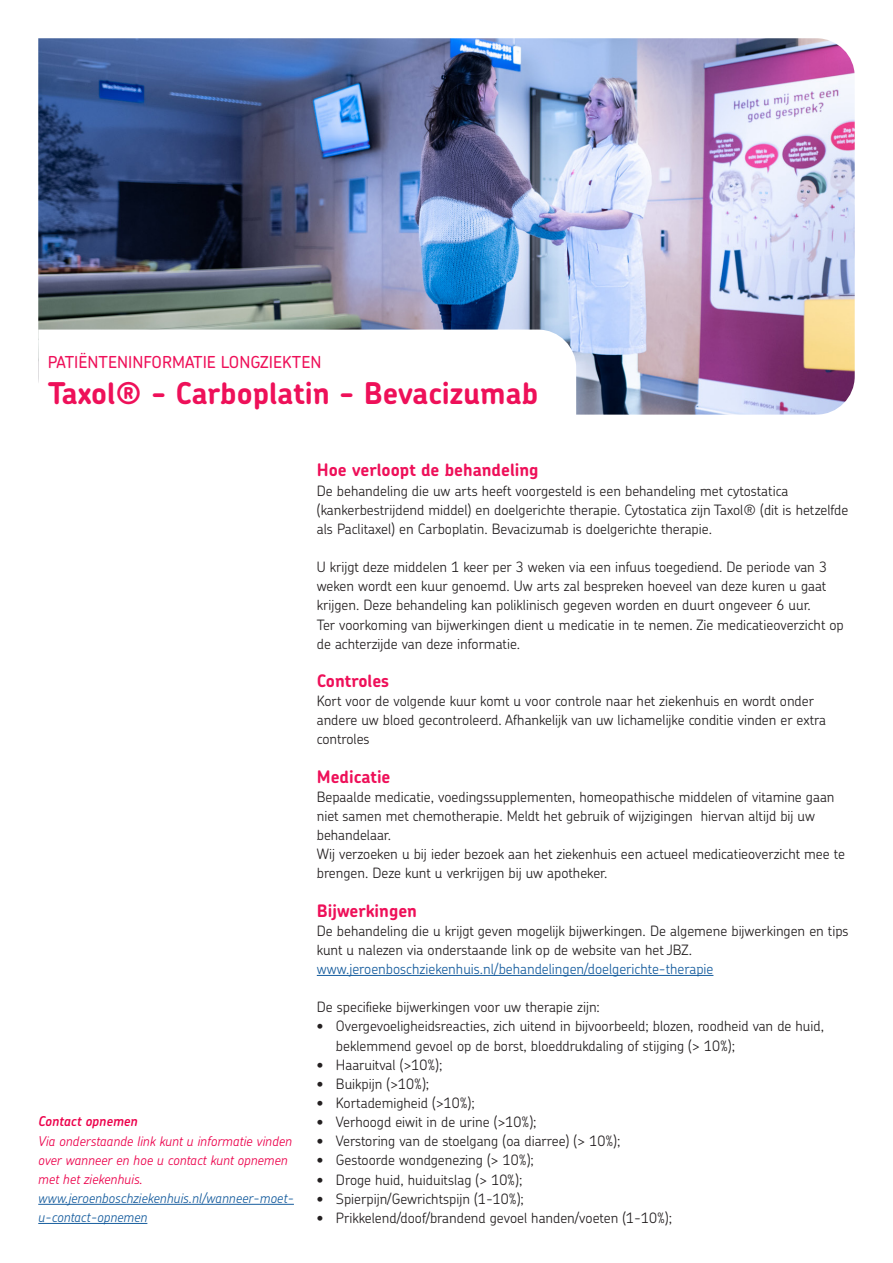
<style>
.page{position:relative;width:893px;height:1263px;background:#fff}
.page>*{position:absolute;margin:0;border:0;box-sizing:border-box;transform-origin:0 0}
.t1{font:700 30px "Chevin Pro";color:#ee1059}
.Kopje{font:700 17.25px "Chevin Pro";color:#ee1059}
.t2{font:500 16.5px "Chevin Pro";color:#ee1059}
.brood{font:300 14.25px/19.2px "Chevin Pro";color:#231f20}
.brood-2{font:300 14.25px "Chevin Pro";color:#175d9e}
.t3{font:italic 300 13.5px/19.2px "Chevin Pro";color:#ec004b}
.t4{font:italic 300 13.5px/19.2px "Chevin Pro";color:#175d9e}
.t5{font:italic 600 13.5px "Chevin Pro";color:#ec004b}
</style>
<div class="page">
<hr style="left:317px;top:975px;width:396px;height:1px;background:#175d9e">
<img style="left:38px;top:38px;width:817px;height:377px">
<hr style="left:38px;top:1204px;width:256px;height:1px;background:#175d9e">
<hr style="left:38px;top:1223px;width:109px;height:1px;background:#175d9e">
<svg style="left:38px;top:330px;width:538px;height:85px"></svg>
<p class="t2" style="left:48px;top:351px;width:275px">PATIËNTENINFORMATIE LONGZIEKTEN</p>
<p class="t1" style="left:48px;top:373px;width:492px">Taxol® - Carboplatin - Bevacizumab</p>
<p class="t5" style="left:38px;top:1112px;width:101px">Contact opnemen</p>
<p class="t3" style="left:38px;top:1131px;width:255px">Via onderstaande link kunt u informatie vinden over wanneer en hoe u contact kunt opnemen met het ziekenhuis.</p>
<p class="t4" style="left:38px;top:1188px;width:257px">www.jeroenboschziekenhuis.nl/wanneer-moet&shy;u-contact-opnemen</p>
<p class="Kopje" style="left:317px;top:459px;width:223px">Hoe verloopt de behandeling</p>
<p class="brood" style="left:317px;top:480px;width:473px">De behandeling die uw arts heeft voorgesteld is een behandeling met cytostatica</p>
<p class="brood" style="left:317px;top:499px;width:533px">(kankerbestrijdend middel) en doelgerichte therapie. Cytostatica zijn Taxol® (dit is hetzelfde als Paclitaxel) en Carboplatin. Bevacizumab is doelgerichte therapie.</p>
<p class="brood" style="left:317px;top:557px;width:512px;text-align:justify">U krijgt deze middelen 1 keer per 3 weken via een infuus toegediend. De periode van 3 weken wordt een kuur genoemd. Uw arts zal bespreken hoeveel van deze kuren u gaat krijgen. Deze behandeling kan poliklinisch gegeven worden en duurt ongeveer 6 uur.</p>
<p class="brood" style="left:317px;top:614px;width:528px">Ter voorkoming van bijwerkingen dient u medicatie in te nemen. Zie medicatieoverzicht op de achterzijde van deze informatie.</p>
<p class="Kopje" style="left:317px;top:669px;width:74px">Controles</p>
<p class="brood" style="left:317px;top:691px;width:511px">Kort voor de volgende kuur komt u voor controle naar het ziekenhuis en wordt onder andere uw bloed gecontroleerd. Afhankelijk van uw lichamelijke conditie vinden er extra controles</p>
<p class="Kopje" style="left:317px;top:765px;width:75px">Medicatie</p>
<p class="brood" style="left:317px;top:786px;width:519px">Bepaalde medicatie, voedingssupplementen, homeopathische middelen of vitamine gaan niet samen met chemotherapie. Meldt het gebruik of wijzigingen hiervan altijd bij uw behandelaar.</p>
<p class="brood" style="left:317px;top:844px;width:530px">Wij verzoeken u bij ieder bezoek aan het ziekenhuis een actueel medicatieoverzicht mee te brengen. Deze kunt u verkrijgen bij uw apotheker.</p>
<p class="Kopje" style="left:317px;top:899px;width:102px">Bijwerkingen</p>
<p class="brood" style="left:317px;top:920px;width:533px">De behandeling die u krijgt geven mogelijk bijwerkingen. De algemene bijwerkingen en tips kunt u nalezen via onderstaande link op de website van het JBZ.</p>
<p class="brood-2" style="left:317px;top:959px;width:398px">www.jeroenboschziekenhuis.nl/behandelingen/doelgerichte-therapie</p>
<p class="brood" style="left:317px;top:997px;width:285px">De specifieke bijwerkingen voor uw therapie zijn:</p>
<p class="brood" style="left:336px;top:1016px;width:490px;text-indent:-19px">• Overgevoeligheidsreacties, zich uitend in bijvoorbeeld; blozen, roodheid van de huid, beklemmend gevoel op de borst, bloeddrukdaling of stijging (&gt; 10%);</p>
<p class="brood" style="left:317px;top:1054px;width:127px">• Haaruitval (&gt;10%);</p>
<p class="brood" style="left:317px;top:1073px;width:114px">• Buikpijn (&gt;10%);</p>
<p class="brood" style="left:317px;top:1093px;width:160px">• Kortademigheid (&gt;10%);</p>
<p class="brood" style="left:317px;top:1112px;width:221px">• Verhoogd eiwit in de urine (&gt;10%);</p>
<p class="brood" style="left:317px;top:1131px;width:305px">• Verstoring van de stoelgang (oa diarree) (&gt; 10%);</p>
<p class="brood" style="left:317px;top:1150px;width:219px">• Gestoorde wondgenezing (&gt; 10%);</p>
<p class="brood" style="left:317px;top:1169px;width:207px">• Droge huid, huiduitslag (&gt; 10%);</p>
<p class="brood" style="left:317px;top:1188px;width:209px">• Spierpijn/Gewrichtspijn (1-10%);</p>
<p class="brood" style="left:317px;top:1207px;width:357px">• Prikkelend/doof/brandend gevoel handen/voeten (1-10%);</p>
</div>
